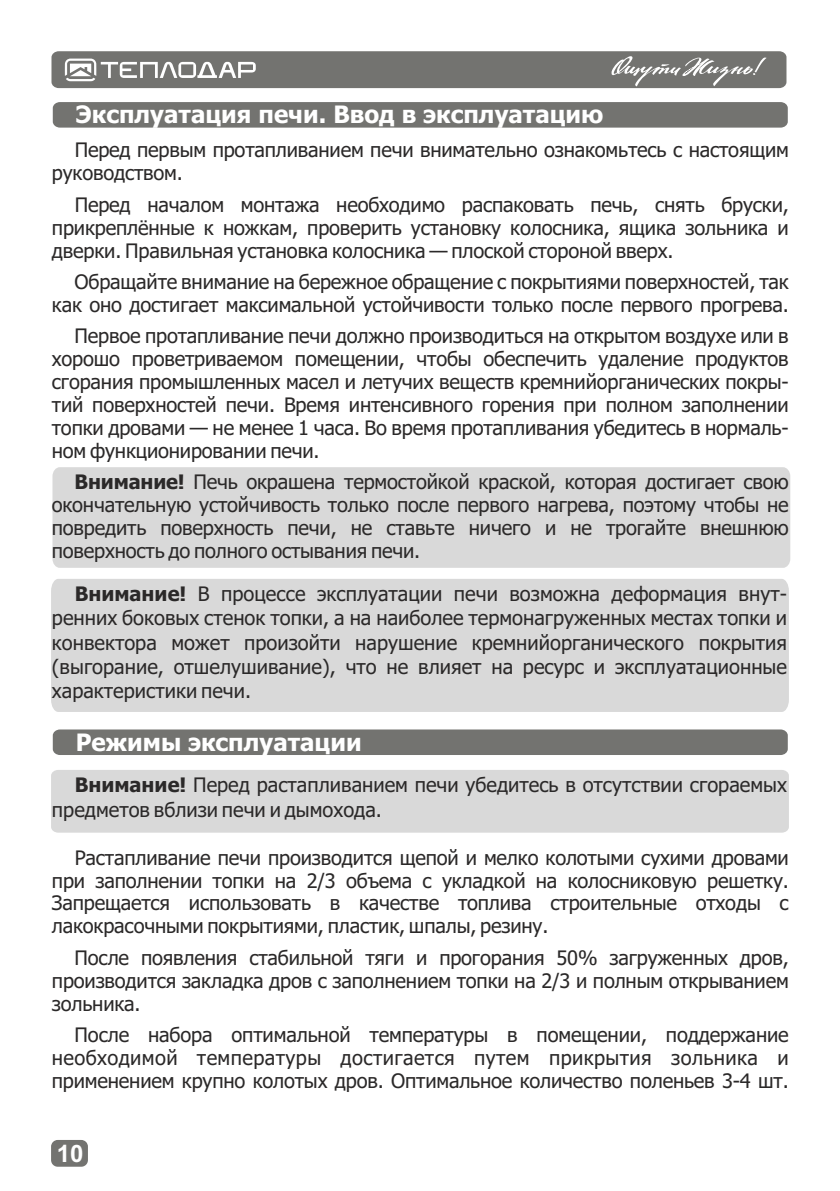
<style>
.page{position:relative;width:840px;height:1191px;background:#fff}
.page>*{position:absolute;margin:0;border:0;box-sizing:border-box;transform-origin:0 0}
.t1{font:700 24px "Tahoma";color:#fff}
.t2{font:700 24px "Arial";color:#fff}
.t3{font:20px/23px "Tahoma";letter-spacing:-.01em;color:#2b2929;text-align:justify}
.s1{font-weight:700}
</style>
<div class="page">
<div style="left:52px;top:467px;width:737px;height:101px;background:#d9d9d9"></div>
<svg style="left:51px;top:1140px;width:37px;height:26px"></svg>
<svg style="left:53px;top:102px;width:734px;height:26px;background:#757572"></svg>
<svg style="left:51px;top:51px;width:735px;height:37px;background:#7f7f7c"></svg>
<div style="left:51px;top:579px;width:737px;height:133px;background:#d9d9d9"></div>
<div style="left:53px;top:729px;width:734px;height:26px;background:#737370"></div>
<div style="left:51px;top:770px;width:737px;height:62px;background:#d9d9d9"></div>
<p class="t1" style="left:76px;top:105px;width:529px">Эксплуатация печи. Ввод в эксплуатацию</p>
<p class="t3" style="left:52px;top:140px;width:738px;text-indent:23px">Перед первым протапливанием печи внимательно ознакомьтесь с настоящим руководством.</p>
<p class="t3" style="left:52px;top:194px;width:738px;text-indent:23px">Перед началом монтажа необходимо распаковать печь, снять бруски, прикреплённые к ножкам, проверить установку колосника, ящика зольника и дверки. Правильная установка колосника — плоской стороной вверх.</p>
<p class="t3" style="left:52px;top:272px;width:738px;text-align:right">Обращайте внимание на бережное обращение с покрытиями поверхностей, так как оно достигает максимальной устойчивости только после первого прогрева.</p>
<p class="t3" style="left:52px;top:326px;width:738px;text-indent:23px">Первое протапливание печи должно производиться на открытом воздухе или в хорошо проветриваемом помещении, чтобы обеспечить удаление продуктов сгорания промышленных масел и летучих веществ кремнийорганических покры&shy;тий поверхностей печи. Время интенсивного горения при полном заполнении топки дровами — не менее 1 часа. Во время протапливания убедитесь в нормаль&shy;ном функционировании печи.</p>
<p class="t3" style="left:52px;top:472px;width:738px;text-indent:23px"><span class="s1">Внимание!</span> Печь окрашена термостойкой краской, которая достигает свою окончательную устойчивость только после первого нагрева, поэтому чтобы не повредить поверхность печи, не ставьте ничего и не трогайте внешнюю поверхность до полного остывания печи.</p>
<p class="t3" style="left:52px;top:583px;width:736px;line-height:24.2px;text-indent:23px"><span class="s1">Внимание!</span> В процессе эксплуатации печи возможна деформация внут&shy;ренних боковых стенок топки, а на наиболее термонагруженных местах топки и конвектора может произойти нарушение кремнийорганического покрытия (выгорание, отшелушивание), что не влияет на ресурс и эксплуатационные характеристики печи.</p>
<p class="t1" style="left:76px;top:732px;width:287px">Режимы эксплуатации</p>
<p class="t3" style="left:52px;top:774px;width:736px;line-height:24.2px;text-indent:23px"><span class="s1">Внимание!</span> Перед растапливанием печи убедитесь в отсутствии сгораемых предметов вблизи печи и дымохода.</p>
<p class="t3" style="left:52px;top:847px;width:738px;text-indent:23px">Растапливание печи производится щепой и мелко колотыми сухими дровами при заполнении топки на 2/3 объема с укладкой на колосниковую решетку.<br>Запрещается использовать в качестве топлива строительные отходы с лакокрасочными покрытиями, пластик, шпалы, резину.</p>
<p class="t3" style="left:52px;top:947px;width:738px;text-indent:23px">После появления стабильной тяги и прогорания 50% загруженных дров, производится закладка дров с заполнением топки на 2/3 и полным открыванием зольника.</p>
<p class="t3" style="left:52px;top:1025px;width:738px;text-indent:23px">После набора оптимальной температуры в помещении, поддержание необходимой температуры достигается путем прикрытия зольника и применением крупно колотых дров. Оптимальное количество поленьев 3-4 шт.</p>
<p class="t2" style="left:57px;top:1144px;width:28px">10</p>
</div>
